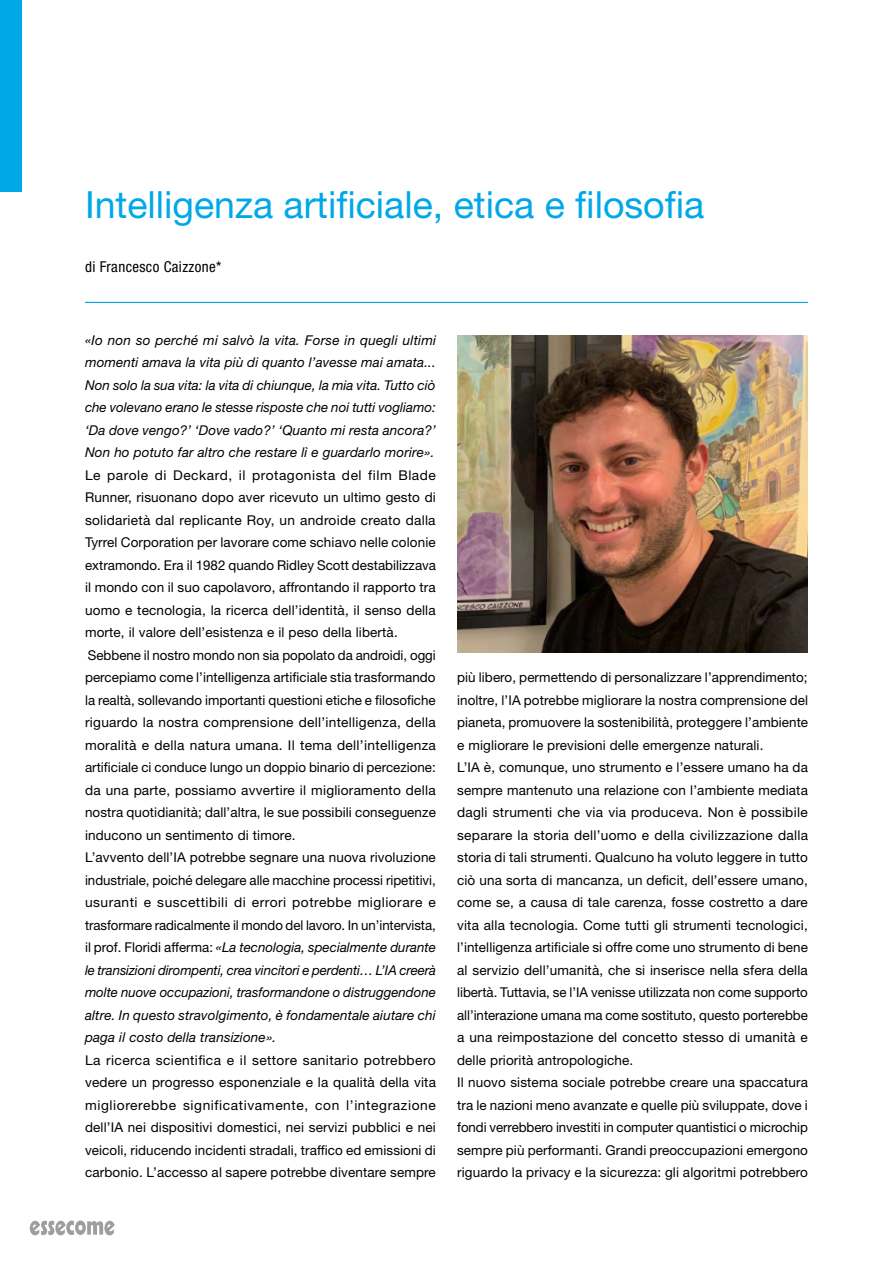
<style>
.page{position:relative;width:893px;height:1263px;background:#fff}
.page>*{position:absolute;margin:0;border:0;box-sizing:border-box;transform-origin:0 0}
.t1{font:37.5px "Helvetica Neue LT Std";color:#00a8e7}
.t2{font:condensed 15px "Helvetica Neue LT Std";letter-spacing:.025em;color:#000}
.t3{font:13.5px/22.5px "Helvetica Neue LT Std";letter-spacing:.01em;color:#000;text-align:justify}
.t4{font:italic 13.5px/22.5px "Helvetica Neue LT Std";letter-spacing:.01em;color:#000;text-align:justify}
.s1{font-style:italic}
</style>
<div class="page">
<svg style="left:30px;top:1220px;width:85px;height:16px"></svg>
<div style="left:0;top:0;width:21px;height:191px;background:#00a8e7"></div>
<hr style="left:85px;top:302px;width:723px;height:1px;background:#00a8e7">
<img style="left:457px;top:335px;width:351px;height:318px">
<p class="t1" style="left:85px;top:182px;width:621px">Intelligenza artificiale, etica e filosofia</p>
<p class="t2" style="left:85px;top:258px;width:138px">di Francesco Caizzone*</p>
<p class="t4" style="left:85px;top:329px;width:353px">«Io non so perché mi salvò la vita. Forse in quegli ultimi momenti amava la vita più di quanto l’avesse mai amata...<br>Non solo la sua vita: la vita di chiunque, la mia vita. Tutto ciò che volevano erano le stesse risposte che noi tutti vogliamo: ‘Da dove vengo?’ ‘Dove vado?’ ‘Quanto mi resta ancora?’ Non ho potuto far altro che restare lì e guardarlo morire».</p>
<p class="t3" style="left:85px;top:464px;width:352px">Le parole di Deckard, il protagonista del film Blade Runner, risuonano dopo aver ricevuto un ultimo gesto di solidarietà dal replicante Roy, un androide creato dalla Tyrrel Corporation per lavorare come schiavo nelle colonie extramondo. Era il 1982 quando Ridley Scott destabilizzava il mondo con il suo capolavoro, affrontando il rapporto tra uomo e tecnologia, la ricerca dell’identità, il senso della morte, il valore dell’esistenza e il peso della libertà.</p>
<p class="t3" style="left:85px;top:644px;width:352px">Sebbene il nostro mondo non sia popolato da androidi, oggi percepiamo come l’intelligenza artificiale stia trasformando la realtà, sollevando importanti questioni etiche e filosofiche riguardo la nostra comprensione dell’intelligenza, della moralità e della natura umana. Il tema dell’intelligenza artificiale ci conduce lungo un doppio binario di percezione: da una parte, possiamo avvertire il miglioramento della nostra quotidianità; dall’altra, le sue possibili conseguenze inducono un sentimento di timore.</p>
<p class="t3" style="left:85px;top:846px;width:352px">L’avvento dell’IA potrebbe segnare una nuova rivoluzione industriale, poiché delegare alle macchine processi ripetitivi, usuranti e suscettibili di errori potrebbe migliorare e trasformare radicalmente il mondo del lavoro. In un’intervista, il prof. Floridi afferma: <span class="s1">«La tecnologia, specialmente durante le transizioni dirompenti, crea vincitori e perdenti… L’IA creerà molte nuove occupazioni, trasformandone o distruggendone altre. In questo stravolgimento, è fondamentale aiutare chi paga il costo della transizione».</span></p>
<p class="t3" style="left:85px;top:1049px;width:352px">La ricerca scientifica e il settore sanitario potrebbero vedere un progresso esponenziale e la qualità della vita migliorerebbe significativamente, con l’integrazione dell’IA nei dispositivi domestici, nei servizi pubblici e nei veicoli, riducendo incidenti stradali, traffico ed emissioni di carbonio. L’accesso al sapere potrebbe diventare sempre</p>
<p class="t3" style="left:457px;top:666px;width:353px">più libero, permettendo di personalizzare l’apprendimento; inoltre, l’IA potrebbe migliorare la nostra comprensione del pianeta, promuovere la sostenibilità, proteggere l’ambiente e migliorare le previsioni delle emergenze naturali.</p>
<p class="t3" style="left:457px;top:756px;width:352px">L’IA è, comunque, uno strumento e l’essere umano ha da sempre mantenuto una relazione con l’ambiente mediata dagli strumenti che via via produceva. Non è possibile separare la storia dell’uomo e della civilizzazione dalla storia di tali strumenti. Qualcuno ha voluto leggere in tutto ciò una sorta di mancanza, un deficit, dell’essere umano, come se, a causa di tale carenza, fosse costretto a dare vita alla tecnologia. Come tutti gli strumenti tecnologici, l’intelligenza artificiale si offre come uno strumento di bene al servizio dell’umanità, che si inserisce nella sfera della libertà. Tuttavia, se l’IA venisse utilizzata non come supporto all’interazione umana ma come sostituto, questo porterebbe a una reimpostazione del concetto stesso di umanità e delle priorità antropologiche.</p>
<p class="t3" style="left:457px;top:1071px;width:352px">Il nuovo sistema sociale potrebbe creare una spaccatura tra le nazioni meno avanzate e quelle più sviluppate, dove i fondi verrebbero investiti in computer quantistici o microchip sempre più performanti. Grandi preoccupazioni emergono riguardo la privacy e la sicurezza: gli algoritmi potrebbero</p>
</div>
